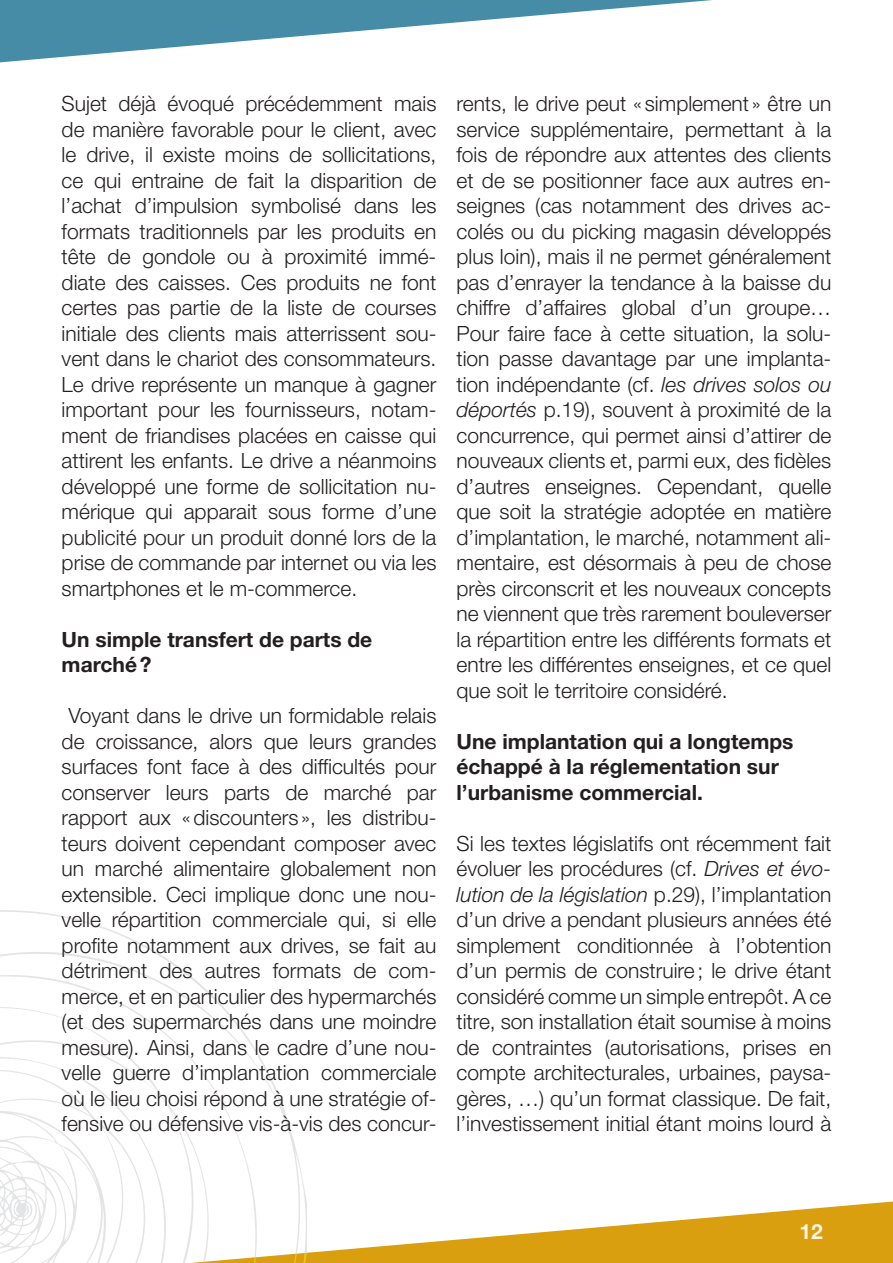
<style>
.page{position:relative;width:893px;height:1263px;background:#fff}
.page>*{position:absolute;margin:0;border:0;box-sizing:border-box;transform-origin:0 0}
.t1{font:300 21px/25.5px "Helvetica Neue LT Std";color:#231f20;text-align:justify}
.t2{font:700 21px/25.5px "Helvetica Neue LT Std";color:#231f20}
.t3{font:700 21px "Helvetica Neue LT Std";color:#fbf3e2}
.s1{font-style:italic}
</style>
<div class="page">
<svg style="left:312px;top:1201px;width:581px;height:62px;fill:#da9f0f"></svg>
<svg style="left:0;top:0;width:712px;height:62px"></svg>
<svg style="left:0;top:910px;width:312px;height:353px"></svg>
<svg style="left:0;top:999px;width:217px;height:264px"></svg>
<p class="t1" style="left:62px;top:91px;width:376px">Sujet déjà évoqué précédemment mais de manière favorable pour le client, avec le drive, il existe moins de sollicitations, ce qui entraine de fait la disparition de l’achat d’impulsion symbolisé dans les formats traditionnels par les produits en tête de gondole ou à proximité immé&shy;diate des caisses. Ces produits ne font certes pas partie de la liste de courses initiale des clients mais atterrissent sou&shy;vent dans le chariot des consommateurs.<br>Le drive représente un manque à gagner important pour les fournisseurs, notam&shy;ment de friandises placées en caisse qui attirent les enfants. Le drive a néanmoins développé une forme de sollicitation nu&shy;mérique qui apparait sous forme d’une publicité pour un produit donné lors de la prise de commande par internet ou via les smartphones et le m-commerce.</p>
<p class="t2" style="left:62px;top:626px;width:312px">Un simple transfert de parts de marché?</p>
<p class="t1" style="left:62px;top:703px;width:376px;text-align:center">Voyant dans le drive un formidable relais de croissance, alors que leurs grandes surfaces font face à des difficultés pour conserver leurs parts de marché par rapport aux «discounters », les distribu&shy;teurs doivent cependant composer avec un marché alimentaire globalement non extensible. Ceci implique donc une nou&shy;velle répartition commerciale qui, si elle profite notamment aux drives, se fait au détriment des autres formats de com&shy;merce, et en particulier des hypermarchés (et des supermarchés dans une moindre mesure). Ainsi, dans le cadre d’une nou&shy;velle guerre d’implantation commerciale où le lieu choisi répond à une stratégie of&shy;fensive ou défensive vis-à-vis des concur-</p>
<p class="t1" style="left:456px;top:91px;width:376px">rents, le drive peut « simplement » être un service supplémentaire, permettant à la fois de répondre aux attentes des clients et de se positionner face aux autres en&shy;seignes (cas notamment des drives ac&shy;colés ou du picking magasin développés plus loin), mais il ne permet généralement pas d’enrayer la tendance à la baisse du chiffre d’affaires global d’un groupe… Pour faire face à cette situation, la solu&shy;tion passe davantage par une implanta&shy;tion indépendante (cf. <span class="s1">les drives solos ou déportés</span> p.19), souvent à proximité de la concurrence, qui permet ainsi d’attirer de nouveaux clients et, parmi eux, des fidèles d’autres enseignes. Cependant, quelle que soit la stratégie adoptée en matière d’implantation, le marché, notamment ali&shy;mentaire, est désormais à peu de chose près circonscrit et les nouveaux concepts ne viennent que très rarement bouleverser la répartition entre les différents formats et entre les différentes enseignes, et ce quel que soit le territoire considéré.</p>
<p class="t2" style="left:456px;top:728px;width:339px">Une implantation qui a longtemps échappé à la réglementation sur l’urbanisme commercial.</p>
<p class="t1" style="left:456px;top:830px;width:376px">Si les textes législatifs ont récemment fait évoluer les procédures (cf. <span class="s1">Drives et évo&shy;lution de la législation</span> p.29), l’implantation d’un drive a pendant plusieurs années été simplement conditionnée à l’obtention d’un permis de construire; le drive étant considéré comme un simple entrepôt. A ce titre, son installation était soumise à moins de contraintes (autorisations, prises en compte architecturales, urbaines, paysa&shy;gères, …) qu’un format classique. De fait, l’investissement initial étant moins lourd à</p>
<p class="t3" style="left:799px;top:1218px;width:25px">12</p>
</div>
